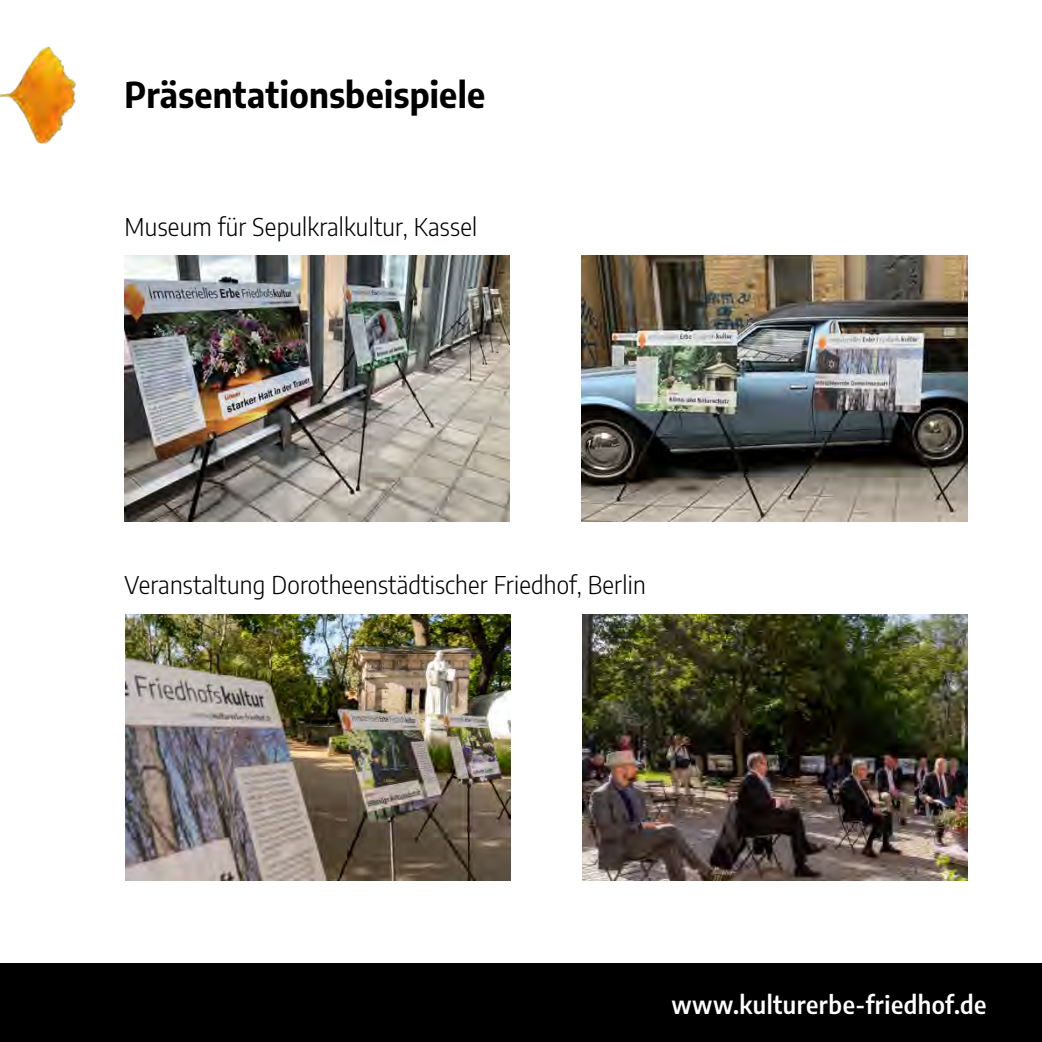
<style>
.page{position:relative;width:1042px;height:1042px;background:#fff}
.page>*{position:absolute;margin:0;border:0;box-sizing:border-box;transform-origin:0 0}
.t1{font:700 semi-condensed 35px "Encode Sans";letter-spacing:.01em;color:#000}
.t2{font:300 semi-condensed 24.5px "Encode Sans";letter-spacing:.01em;color:#000}
.t3{font:600 semi-condensed 24.5px "Encode Sans";letter-spacing:.02em;color:#fff}
</style>
<div class="page">
<img style="left:124px;top:255px;width:385px;height:267px">
<div style="left:0;top:964px;width:1042px;height:78px;background:#000"></div>
<img style="left:0;top:46px;width:76px;height:98px">
<img style="left:582px;top:255px;width:385px;height:267px">
<img style="left:125px;top:614px;width:385px;height:267px">
<img style="left:582px;top:614px;width:385px;height:267px">
<h1 class="t1" style="left:125px;top:68px;width:362px">Präsentationsbeispiele</h1>
<p class="t2" style="left:125px;top:210px;width:354px">Museum für Sepulkralkultur, Kassel</p>
<p class="t2" style="left:125px;top:568px;width:523px">Veranstaltung Dorotheenstädtischer Friedhof, Berlin</p>
<p class="t3" style="left:671px;top:987px;width:316px">www.kulturerbe-friedhof.de</p>
</div>
